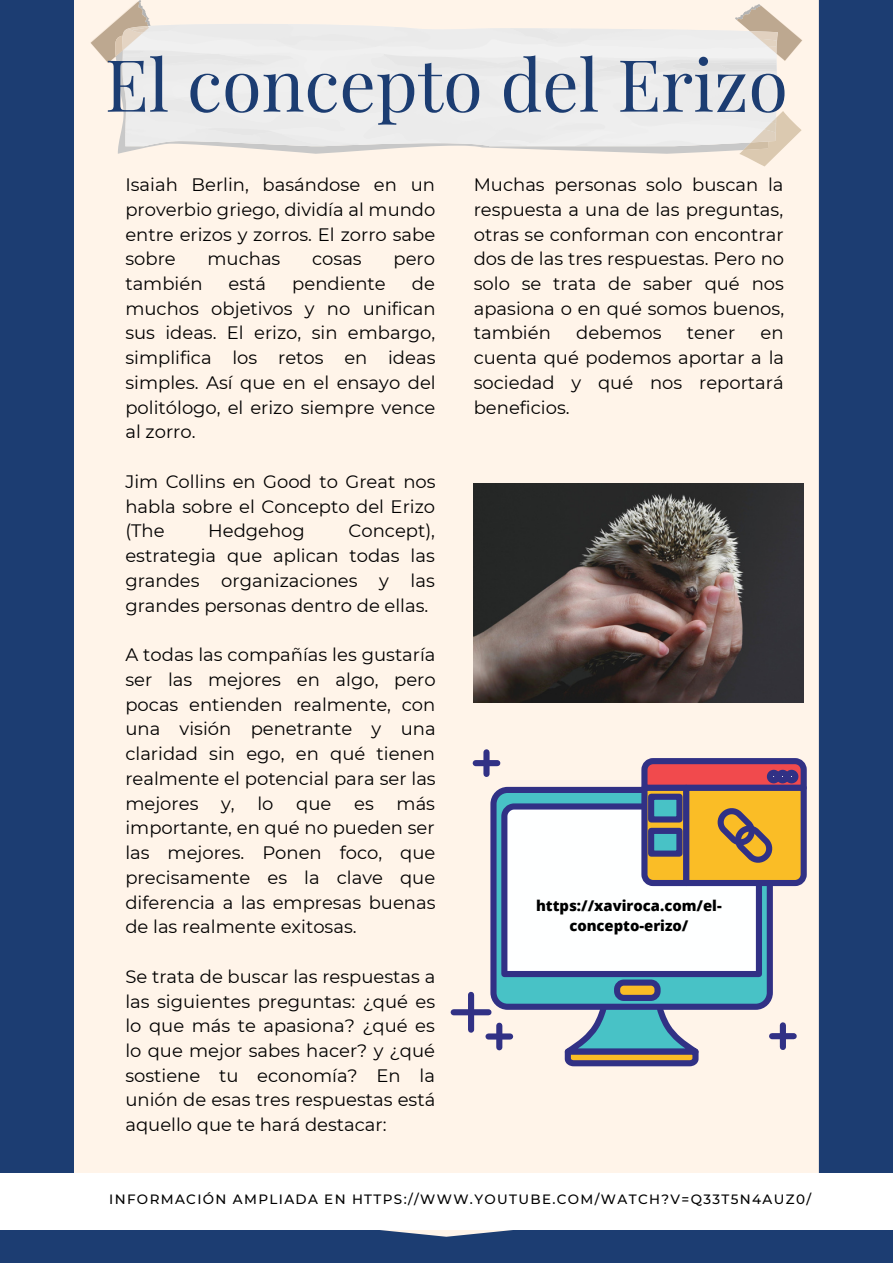
<style>
.page{position:relative;width:893px;height:1264px;background:#fff}
.page>*{position:absolute;margin:0;border:0;box-sizing:border-box;transform-origin:0 0}
.t1{font:72px "Playfair Display";color:#1c3d72}
.t2{font:18px/24.8px "Montserrat";color:#000;text-align:justify}
.t3{font:800 14.85px/20.4px "Open Sans";color:#000;text-align:center}
.t4{font:500 13.5px "Montserrat";letter-spacing:.1em;color:#000}
</style>
<div class="page">
<div style="left:0;top:0;width:892px;height:1262px;background:#1c3d72"></div>
<div style="left:74px;top:0;width:744px;height:1236px;background:#fff4e9"></div>
<svg style="left:91px;top:0;width:711px;height:166px;background:#efebe7"></svg>
<img style="left:473px;top:483px;width:330px;height:219px">
<svg style="left:490px;top:786px;width:14px;height:223px;background:#4c659d"></svg>
<svg style="left:498px;top:800px;width:6px;height:180px"></svg>
<svg style="left:504px;top:755px;width:302px;height:311px;background:#c4c4bf"></svg>
<div style="left:651px;top:796px;width:28px;height:23px;background:#48c2c6"></div>
<div style="left:648px;top:793px;width:34px;height:29px;border:6px solid #313185"></div>
<div style="left:651px;top:830px;width:28px;height:23px;background:#48c2c6"></div>
<div style="left:648px;top:827px;width:34px;height:29px;border:6px solid #313185"></div>
<div style="left:488px;top:1033px;width:22px;height:6px;background:#313185"></div>
<div style="left:496px;top:1025px;width:6px;height:22px;background:#313185"></div>
<div style="left:453px;top:1009px;width:35px;height:6px;background:#313185"></div>
<div style="left:468px;top:994px;width:6px;height:35px;background:#313185"></div>
<div style="left:483px;top:752px;width:6px;height:22px;background:#313185"></div>
<div style="left:475px;top:760px;width:22px;height:6px;background:#313185"></div>
<div style="left:779px;top:1025px;width:6px;height:21px;background:#313185"></div>
<div style="left:772px;top:1033px;width:21px;height:6px;background:#313185"></div>
<div style="left:0;top:1173px;width:892px;height:56px;background:#fff"></div>
<h1 class="t1" style="left:105px;top:34px;width:684px">El concepto del Erizo</h1>
<p class="t2" style="left:125px;top:172px;width:311px">Isaiah Berlin, basándose en un proverbio griego, dividía al mundo entre erizos y zorros. El zorro sabe sobre</p>
<p class="t2" style="left:207px;top:246px;width:74px">muchas</p>
<p class="t2" style="left:312px;top:246px;width:51px">cosas</p>
<p class="t2" style="left:393px;top:246px;width:43px">pero</p>
<p class="t2" style="left:125px;top:271px;width:312px;text-indent:286px">de muchos objetivos y no unifican sus ideas. El erizo, sin embargo, simplifica los retos en ideas simples. Así que en el ensayo del politólogo, el erizo siempre vence al zorro.</p>
<p class="t2" style="left:125px;top:469px;width:312px">Jim Collins en Good to Great nos habla sobre el Concepto del Erizo (The</p>
<p class="t2" style="left:125px;top:271px;width:79px">también</p>
<p class="t2" style="left:228px;top:271px;width:39px">está</p>
<p class="t2" style="left:292px;top:271px;width:95px">pendiente</p>
<p class="t2" style="left:125px;top:518px;width:311px;text-indent:223px">Concept), estrategia que aplican todas las grandes organizaciones y las grandes personas dentro de ellas.</p>
<p class="t2" style="left:125px;top:642px;width:312px">A todas las compañías les gustaría ser las mejores en algo, pero pocas entienden realmente, con una visión penetrante y una claridad sin ego, en qué tienen realmente el potencial para ser las mejores</p>
<p class="t2" style="left:208px;top:518px;width:98px">Hedgehog</p>
<p class="t2" style="left:221px;top:790px;width:15px">y,</p>
<p class="t2" style="left:257px;top:790px;width:18px">lo</p>
<p class="t2" style="left:296px;top:790px;width:37px">que</p>
<p class="t2" style="left:354px;top:790px;width:21px">es</p>
<p class="t2" style="left:125px;top:790px;width:311px;text-indent:271px">más importante, en qué no pueden ser las mejores. Ponen foco, que precisamente es la clave que diferencia a las empresas buenas de las realmente exitosas.</p>
<p class="t2" style="left:125px;top:963px;width:311px">Se trata de buscar las respuestas a las siguientes preguntas: ¿qué es lo que más te apasiona? ¿qué es lo que mejor sabes hacer? y ¿qué sostiene tu economía? En la unión de esas tres respuestas está aquello que te hará destacar:</p>
<p class="t2" style="left:473px;top:172px;width:312px">Muchas personas solo buscan la respuesta a una de las preguntas, otras se conforman con encontrar dos de las tres respuestas. Pero no solo se trata de saber qué nos apasiona o en qué somos buenos, también</p>
<p class="t2" style="left:576px;top:321px;width:87px">debemos</p>
<p class="t2" style="left:686px;top:321px;width:50px">tener</p>
<p class="t2" style="left:473px;top:321px;width:312px;text-indent:287px">en cuenta qué podemos aportar a la sociedad y qué nos reportará beneficios.</p>
<p class="t3" style="left:536px;top:894px;width:187px">https://xaviroca.com/el&shy;concepto-erizo/</p>
<p class="t4" style="left:109px;top:1191px;width:703px">INFORMACIÓN AMPLIADA EN HTTPS://WWW.YOUTUBE.COM/WATCH?V=Q33T5N4AUZ0/</p>
</div>
